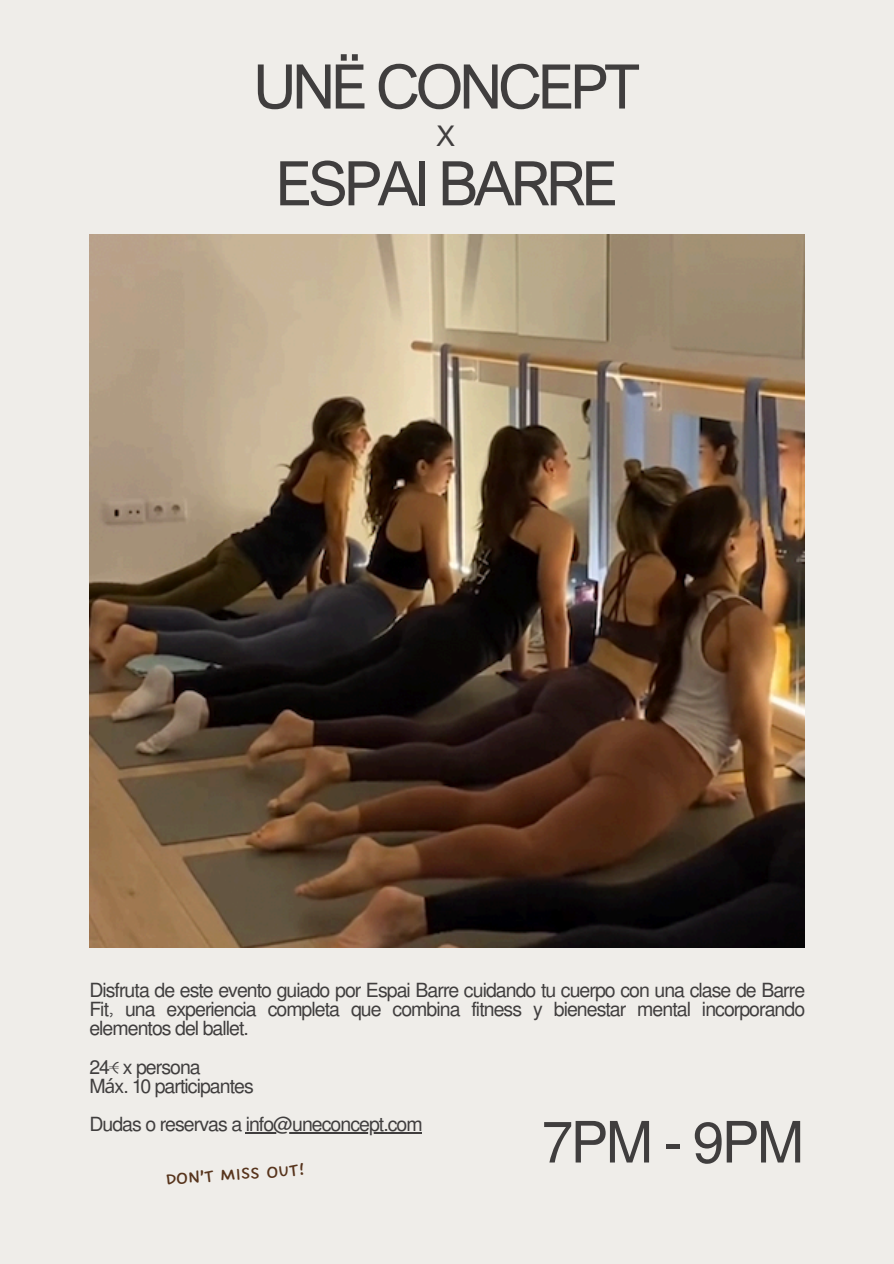
<style>
.page{position:relative;width:894px;height:1264px;background:#fff}
.page>*{position:absolute;margin:0;border:0;box-sizing:border-box;transform-origin:0 0}
.t1{font:61.5px "Arial Nova";letter-spacing:-.07em;color:#403e3e}
.t2{font:57px "Mukti";letter-spacing:-.05em;color:#403e3e}
.t3{font:28.5px "Arial Nova";color:#403e3e}
.t4{font:25.5px "DO All Caps Regular";color:#57341c}
.t5{font:19.5px/19.2px "Mukti";letter-spacing:-.05em;color:#403e3e;text-align:justify}
.s1{font-family:"Noto Sans"}
</style>
<div class="page">
<div style="left:0;top:0;width:893px;height:1263px;background:#efede9"></div>
<img style="left:89px;top:234px;width:715px;height:713px">
<hr style="left:245px;top:1132px;width:176px;height:1px;background:#403e3e">
<h2 class="t1" style="left:253px;top:48px;width:388px">UNË CONCEPT</h2>
<h2 class="t3" style="left:436px;top:118px;width:20px">X</h2>
<h2 class="t1" style="left:275px;top:145px;width:344px">ESPAI BARRE</h2>
<p class="t5" style="left:89px;top:979px;width:717px">Disfruta de este evento guiado por Espai Barre cuidando tu cuerpo con una clase de Barre Fit, una experiencia completa que combina fitness y bienestar mental incorporando elementos del ballet.</p>
<p class="t5" style="left:89px;top:1056px;width:113px">24€ x persona</p>
<p class="t5" style="left:89px;top:1075px;width:166px">M<span class="s1">á</span>x. 10 participantes</p>
<p class="t5" style="left:89px;top:1113px;width:335px">Dudas o reservas a info@uneconcept.com</p>
<h3 class="t4" style="left:164px;top:1162px;width:142px;rotate:-4deg">DON’T MISS OUT!</h3>
<h1 class="t2" style="left:541px;top:1102px;width:264px">7PM - 9PM</h1>
</div>
